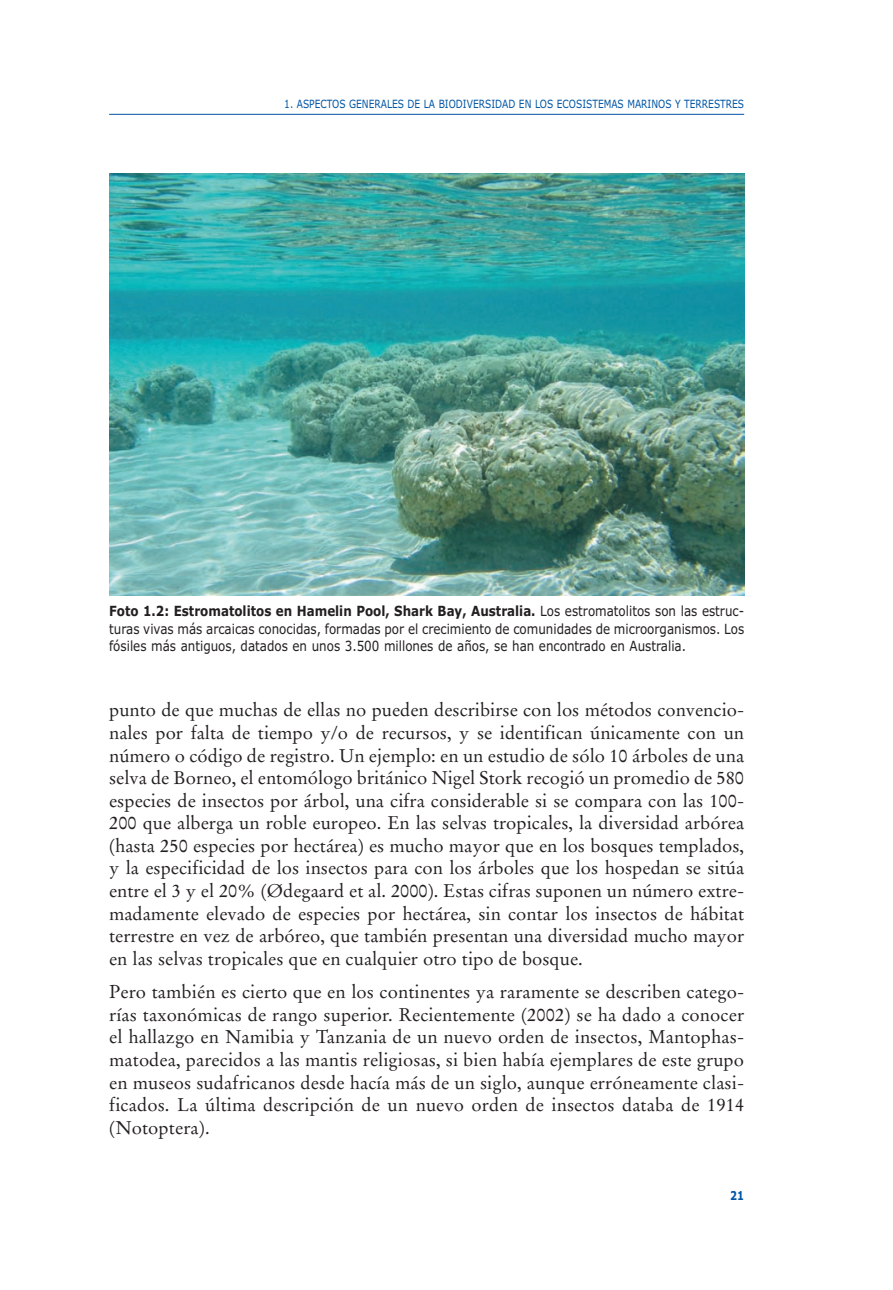
<style>
.page{position:relative;width:893px;height:1290px;background:#fff}
.page>*{position:absolute;margin:0;border:0;box-sizing:border-box;transform-origin:0 0}
.t1{font:18.38px/22.6px "Stempel Garamond";color:#231f20;text-align:justify}
.t2{font:14px/17.5px "Verdana";color:#231f20;text-align:justify;scale:.85 1}
.t3{font:700 12.25px "Verdana";color:#0155a5;scale:.8 1}
.t4{font:11.38px "Verdana";color:#0155a5;scale:.8 1}
.s1{font-weight:700}
</style>
<div class="page">
<hr style="left:109px;top:114px;width:635px;height:1px;background:#0155a5">
<img style="left:109px;top:174px;width:635px;height:421px">
<p class="t4" style="left:284px;top:97px;width:576px">1. ASPECTOS GENERALES DE LA BIODIVERSIDAD EN LOS ECOSISTEMAS MARINOS Y TERRESTRES</p>
<p class="t2" style="left:109px;top:602px;width:749px"><span class="s1">Foto 1.2: Estromatolitos en Hamelin Pool, Shark Bay, Australia.</span> Los estromatolitos son las estruc&shy;turas vivas más arcaicas conocidas, formadas por el crecimiento de comunidades de microorganismos. Los fósiles más antiguos, datados en unos 3.500 millones de años, se han encontrado en Australia.</p>
<p class="t1" style="left:109px;top:700px;width:636px">punto de que muchas de ellas no pueden describirse con los métodos convencio&shy;nales por falta de tiempo y/o de recursos, y se identifican únicamente con un número o código de registro. Un ejemplo: en un estudio de sólo 10 árboles de una selva de Borneo, el entomólogo británico Nigel Stork recogió un promedio de 580 especies de insectos por árbol, una cifra considerable si se compara con las 100- 200 que alberga un roble europeo. En las selvas tropicales, la diversidad arbórea (hasta 250 especies por hectárea) es mucho mayor que en los bosques templados, y la especificidad de los insectos para con los árboles que los hospedan se sitúa entre el 3 y el 20% (Ødegaard et al. 2000). Estas cifras suponen un número extre&shy;madamente elevado de especies por hectárea, sin contar los insectos de hábitat terrestre en vez de arbóreo, que también presentan una diversidad mucho mayor en las selvas tropicales que en cualquier otro tipo de bosque.</p>
<p class="t1" style="left:109px;top:982px;width:636px">Pero también es cierto que en los continentes ya raramente se describen catego&shy;rías taxonómicas de rango superior. Recientemente (2002) se ha dado a conocer el hallazgo en Namibia y Tanzania de un nuevo orden de insectos, Mantophas&shy;matodea, parecidos a las mantis religiosas, si bien había ejemplares de este grupo en museos sudafricanos desde hacía más de un siglo, aunque erróneamente clasi&shy;ficados. La última descripción de un nuevo orden de insectos databa de 1914 (Notoptera).</p>
<p class="t3" style="left:730px;top:1189px;width:19px">21</p>
</div>
